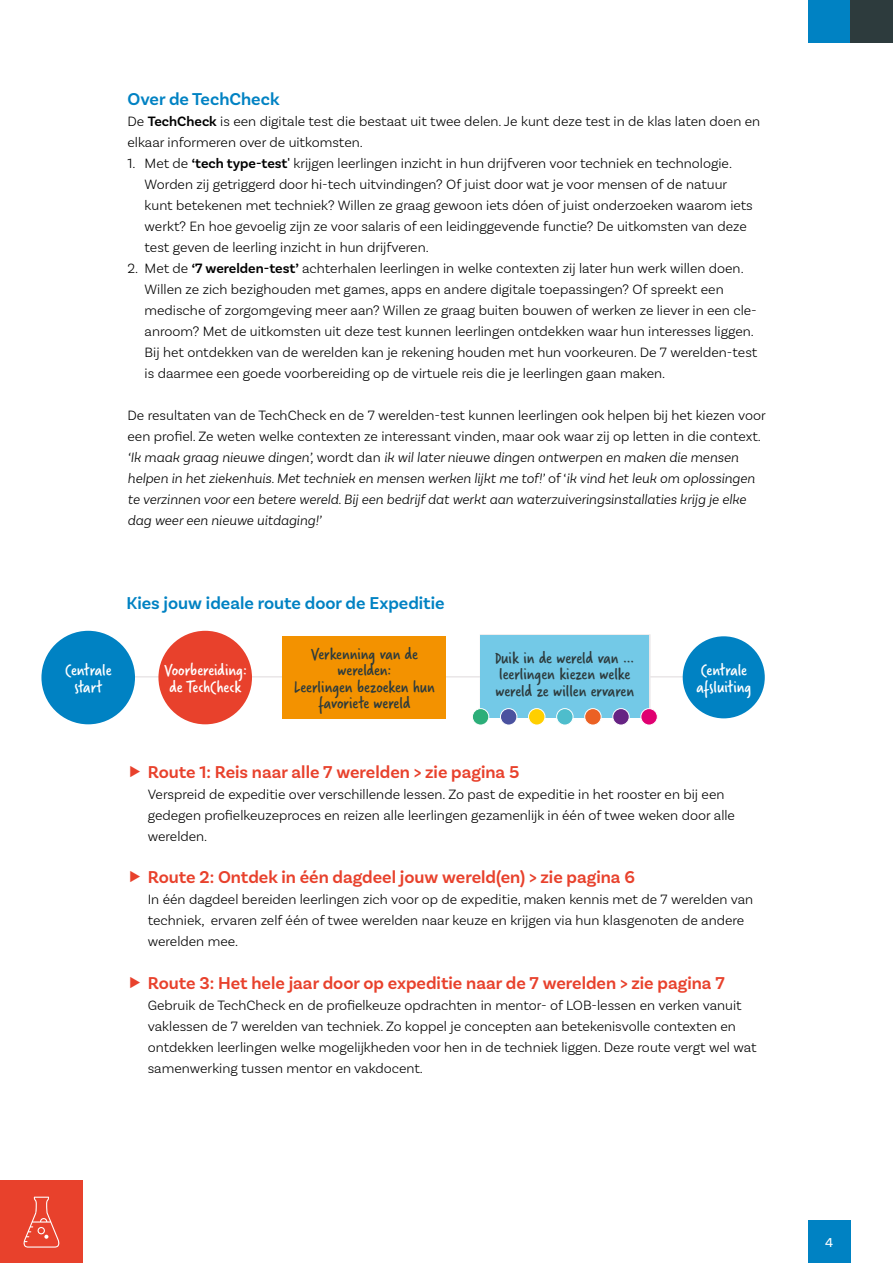
<style>
.page{position:relative;width:893px;height:1263px;background:#fff}
.page>*{position:absolute;margin:0;border:0;box-sizing:border-box;transform-origin:0 0}
.t1{font:600 18px "Basic Sans";color:#e8412c}
.JT-Plat{font:18px/16.5px "Verveine";color:#2d3b3d;text-align:center}
.JT-Plat-2{font:18px "Verveine";color:#fff}
.Lesbrief_decaan__bla{font:600 18px "Basic Sans";color:#0082c3}
.Lesbrieven_vraag{font:300 14.25px/21px "Basic Sans";color:#000}
.JT-Plat-3{font:300 14.25px/21px "Basic Sans";color:#000}
.JT-Plat-4{font:italic 300 14.25px/21px "Basic Sans";color:#000}
.t2{font:13.5px "Basic Sans";color:#fff}
.s1{font-weight:600}
.s2{font-style:normal}
</style>
<div class="page">
<div style="left:0;top:1180px;width:83px;height:83px;background:#e8412c"></div>
<svg style="left:23px;top:1197px;width:37px;height:51px"></svg>
<div style="left:808px;top:0;width:42px;height:43px;background:#0082c3"></div>
<div style="left:850px;top:0;width:43px;height:43px;background:#2d3b3d"></div>
<hr style="left:96px;top:676px;width:655px;height:1px;background:#e9e6e7">
<div style="left:41px;top:631px;width:94px;height:93px;background:#0082c3;border-radius:50%"></div>
<div style="left:683px;top:636px;width:82px;height:82px;background:#0082c3;border-radius:50%"></div>
<div style="left:158px;top:631px;width:94px;height:93px;background:#e8412c;border-radius:50%"></div>
<div style="left:283px;top:636px;width:163px;height:83px;background:#f39200"></div>
<svg style="left:480px;top:634px;width:171px;height:84px"></svg>
<div style="left:480px;top:635px;width:169px;height:82px;background:#73c9e7"></div>
<div style="left:472px;top:709px;width:17px;height:16px;background:#2cae79;border-radius:50%"></div>
<div style="left:472px;top:708px;width:17px;height:17px;border:1px solid #fff;border-radius:50%"></div>
<div style="left:500px;top:709px;width:17px;height:16px;background:#4a529f;border-radius:50%"></div>
<div style="left:500px;top:708px;width:17px;height:17px;border:1px solid #fff;border-radius:50%"></div>
<div style="left:528px;top:709px;width:17px;height:16px;background:#ffcf00;border-radius:50%"></div>
<div style="left:528px;top:708px;width:17px;height:17px;border:1px solid #fff;border-radius:50%"></div>
<div style="left:557px;top:709px;width:16px;height:16px;background:#4ebdcc;border-radius:50%"></div>
<div style="left:556px;top:708px;width:17px;height:17px;border:1px solid #fff;border-radius:50%"></div>
<div style="left:585px;top:709px;width:16px;height:16px;background:#eb6123;border-radius:50%"></div>
<div style="left:584px;top:708px;width:17px;height:17px;border:1px solid #fff;border-radius:50%"></div>
<div style="left:613px;top:709px;width:16px;height:16px;background:#662383;border-radius:50%"></div>
<div style="left:612px;top:708px;width:18px;height:17px;border:1px solid #fff;border-radius:50%"></div>
<div style="left:641px;top:709px;width:16px;height:16px;background:#e00071;border-radius:50%"></div>
<div style="left:640px;top:708px;width:18px;height:17px;border:1px solid #fff;border-radius:50%"></div>
<div style="left:808px;top:1220px;width:42px;height:43px;background:#0082c3"></div>
<p class="Lesbrief_decaan__bla" style="left:128px;top:88px;width:153px">Over de TechCheck</p>
<p class="JT-Plat-3" style="left:128px;top:111px;width:634px">De <span class="s1">TechCheck</span> is een digitale test die bestaat uit twee delen. Je kunt deze test in de klas laten doen en elkaar informeren over de uitkomsten.</p>
<p class="Lesbrieven_vraag" style="left:145px;top:153px;width:610px;text-indent:-17px">1. Met de <span class="s1">‘tech type-test'</span> krijgen leerlingen inzicht in hun drijfveren voor techniek en technologie.<br>Worden zij getriggerd door hi-tech uitvindingen? Of juist door wat je voor mensen of de natuur kunt betekenen met techniek? Willen ze graag gewoon iets dóen of juist onderzoeken waarom iets werkt? En hoe gevoelig zijn ze voor salaris of een leidinggevende functie? De uitkomsten van deze test geven de leerling inzicht in hun drijfveren.</p>
<p class="Lesbrieven_vraag" style="left:145px;top:258px;width:614px;text-indent:-17px">2. Met de <span class="s1">‘7 werelden-test’</span> achterhalen leerlingen in welke contexten zij later hun werk willen doen.<br>Willen ze zich bezighouden met games, apps en andere digitale toepassingen? Of spreekt een medische of zorgomgeving meer aan? Willen ze graag buiten bouwen of werken ze liever in een cle&shy;anroom? Met de uitkomsten uit deze test kunnen leerlingen ontdekken waar hun interesses liggen.<br>Bij het ontdekken van de werelden kan je rekening houden met hun voorkeuren. De 7 werelden-test is daarmee een goede voorbereiding op de virtuele reis die je leerlingen gaan maken.</p>
<p class="JT-Plat-3" style="left:128px;top:405px;width:640px">De resultaten van de TechCheck en de 7 werelden-test kunnen leerlingen ook helpen bij het kiezen voor een profiel. Ze weten welke contexten ze interessant vinden, maar ook waar zij op letten in die context.</p>
<p class="JT-Plat-4" style="left:128px;top:447px;width:629px">‘Ik maak graag nieuwe dingen’, <span class="s2">wordt dan</span> ik wil later nieuwe dingen ontwerpen en maken die mensen helpen in het ziekenhuis. Met techniek en mensen werken lijkt me tof!’ <span class="s2">of ‘</span>ik vind het leuk om oplossingen te verzinnen voor een betere wereld. Bij een bedrijf dat werkt aan waterzuiveringsinstallaties krijg je elke dag weer een nieuwe uitdaging!’</p>
<p class="JT-Plat-2" style="left:65px;top:658px;width:48px">Centrale</p>
<p class="JT-Plat-2" style="left:75px;top:674px;width:29px">start</p>
<p class="Lesbrief_decaan__bla" style="left:126px;top:592px;width:320px">Kies jouw ideale route door de Expeditie</p>
<p class="JT-Plat-2" style="left:164px;top:658px;width:84px">Voorbereiding:</p>
<p class="JT-Plat-2" style="left:170px;top:674px;width:73px">de TechCheck</p>
<p class="JT-Plat" style="left:311px;top:645px;width:109px">Verkenning van de werelden:</p>
<p class="JT-Plat" style="left:294px;top:678px;width:143px">Leerlingen bezoeken hun favoriete wereld</p>
<p class="JT-Plat" style="left:495px;top:649px;width:142px;text-align:left">Duik in de wereld van … leerlingen kiezen welke wereld ze willen ervaren</p>
<p class="JT-Plat-2" style="left:701px;top:658px;width:48px">Centrale</p>
<p class="JT-Plat-2" style="left:696px;top:674px;width:56px">afsluiting</p>
<p class="t1" style="left:148px;top:761px;width:373px">Route 1: Reis naar alle 7 werelden &gt; zie pagina 5</p>
<p class="Lesbrieven_vraag" style="left:148px;top:783px;width:589px">Verspreid de expeditie over verschillende lessen. Zo past de expeditie in het rooster en bij een gedegen profielkeuzeproces en reizen alle leerlingen gezamenlijk in één of twee weken door alle werelden.</p>
<p class="t1" style="left:148px;top:866px;width:489px">Route 2: Ontdek in één dagdeel jouw wereld(en) &gt; zie pagina 6</p>
<p class="Lesbrieven_vraag" style="left:148px;top:889px;width:607px">In één dagdeel bereiden leerlingen zich voor op de expeditie, maken kennis met de 7 werelden van techniek, ervaren zelf één of twee werelden naar keuze en krijgen via hun klasgenoten de andere werelden mee.</p>
<p class="t1" style="left:148px;top:972px;width:578px">Route 3: Het hele jaar door op expeditie naar de 7 werelden &gt; zie pagina 7</p>
<p class="Lesbrieven_vraag" style="left:148px;top:994px;width:610px">Gebruik de TechCheck en de profielkeuze opdrachten in mentor- of LOB-lessen en verken vanuit vaklessen de 7 werelden van techniek. Zo koppel je concepten aan betekenisvolle contexten en ontdekken leerlingen welke mogelijkheden voor hen in de techniek liggen. Deze route vergt wel wat samenwerking tussen mentor en vakdocent.</p>
<p class="t2" style="left:825px;top:1234px;width:9px">4</p>
</div>
